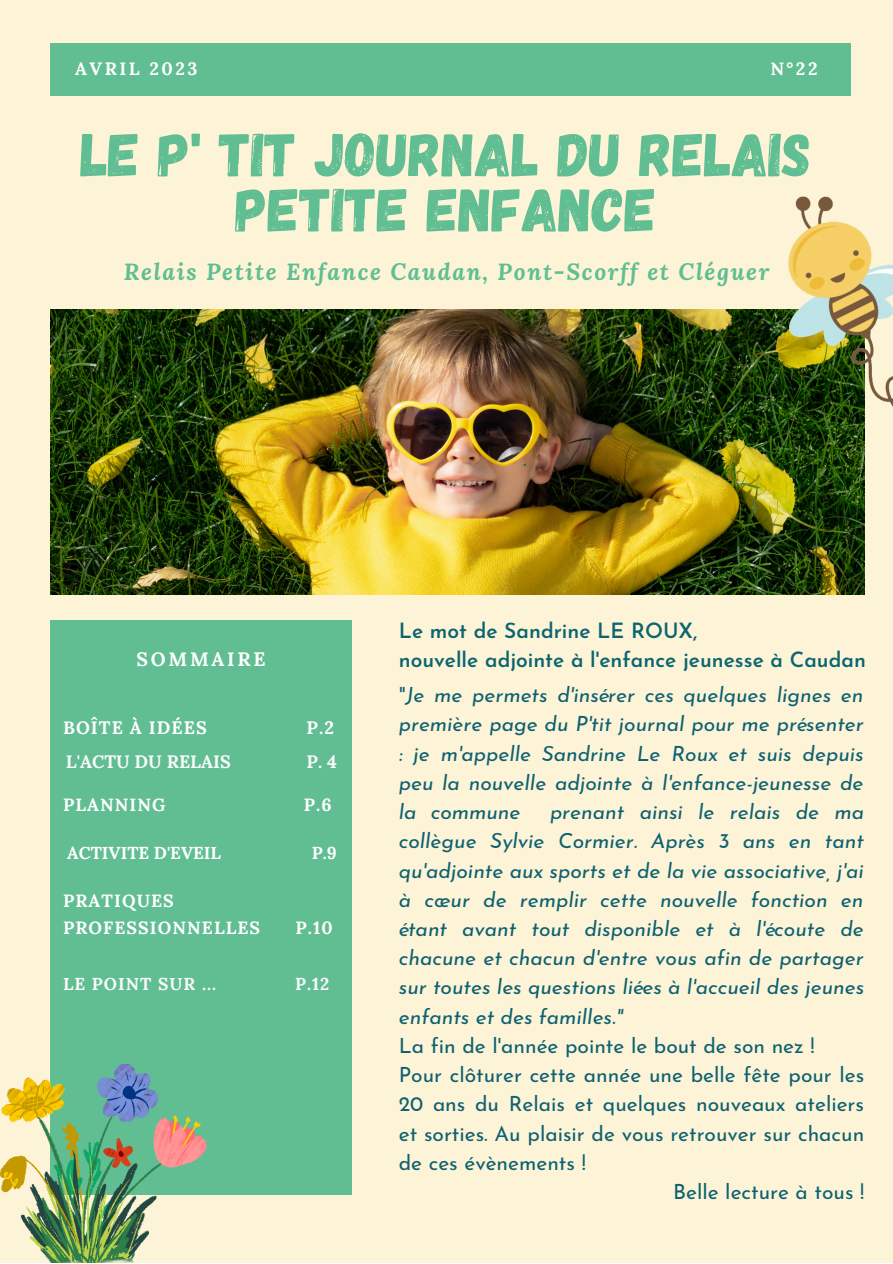
<style>
.page{position:relative;width:893px;height:1264px;background:#fff}
.page>*{position:absolute;margin:0;border:0;box-sizing:border-box;transform-origin:0 0}
.t1{font:61.05px/55.1px "Gagalin";color:#60be92;text-align:center}
.t2{font:italic 700 23.1px "Lora";letter-spacing:.07em;color:#60be92}
.t3{font:italic 21px/29.2px "Josefin Sans";color:#0e6171;text-align:justify}
.t4{font:21px "Josefin Sans";color:#0e6171}
.t5{font:600 21px/29.2px "Josefin Sans";color:#0b6570}
.t6{font:700 19.35px "Lora";letter-spacing:.14em;color:#fff}
.t7{font:700 18px "Lora";color:#fafafa}
.t8{font:700 18px "Lora";letter-spacing:.06em;color:#fff}
.t9{font:700 17.85px "Lora";letter-spacing:.14em;color:#fff}
.t10{font:700 17.7px/27.8px "Lora";letter-spacing:.06em;color:#fff}
.t11{font:600 17.7px "Josefin Sans";color:#0e6171}
.t12{font:700 17.25px "Lora";color:#fff}
.t13{font:700 17.25px "Lora";letter-spacing:.06em;color:#fafafa}
.s1{font-style:normal}
</style>
<div class="page">
<div style="left:0;top:0;width:892px;height:1262px;background:#fdf4d7"></div>
<div style="left:50px;top:44px;width:801px;height:51px;background:#60be92"></div>
<div style="left:50px;top:619px;width:301px;height:575px;background:#60be92"></div>
<img style="left:50px;top:309px;width:814px;height:285px">
<img style="left:788px;top:196px;width:104px;height:226px">
<img style="left:0;top:1064px;width:207px;height:198px">
<p class="t9" style="left:75px;top:57px;width:124px">AVRIL 2023</p>
<p class="t9" style="left:770px;top:57px;width:49px">N°22</p>
<h1 class="t1" style="left:81px;top:124px;width:731px">LE P' TIT JOURNAL DU RELAIS<br>PETITE ENFANCE</h1>
<p class="t2" style="left:124px;top:256px;width:647px">Relais Petite Enfance Caudan, Pont-Scorff et Cléguer</p>
<p class="t6" style="left:136px;top:646px;width:130px">SOMMAIRE</p>
<p class="t8" style="left:63px;top:715px;width:145px">BOÎTE À IDÉES</p>
<p class="t8" style="left:306px;top:715px;width:29px">P.2</p>
<p class="t7" style="left:66px;top:749px;width:166px">L'ACTU DU RELAIS</p>
<p class="t7" style="left:306px;top:749px;width:32px">P. 4</p>
<p class="t10" style="left:63px;top:791px;width:104px">PLANNING</p>
<p class="t10" style="left:304px;top:791px;width:29px">P.6</p>
<p class="t12" style="left:67px;top:841px;width:155px">ACTIVITE D'EVEIL</p>
<p class="t12" style="left:312px;top:841px;width:26px">P.9</p>
<p class="t10" style="left:63px;top:886px;width:199px">PRATIQUES<br>PROFESSIONNELLES</p>
<p class="t10" style="left:295px;top:913px;width:39px">P.10</p>
<p class="t13" style="left:63px;top:972px;width:154px">LE POINT SUR ...</p>
<p class="t13" style="left:295px;top:972px;width:36px">P.12</p>
<p class="t11" style="left:523px;top:453px;width:4px">.</p>
<p class="t5" style="left:399px;top:617px;width:468px">Le mot de Sandrine LE ROUX,<br>nouvelle adjointe à l'enfance jeunesse à Caudan</p>
<p class="t3" style="left:399px;top:682px;width:466px"><span class="s1">"</span>Je me permets d'insérer ces quelques lignes en première page du P'tit journal pour me présenter : je m'appelle Sandrine Le Roux et suis depuis peu la nouvelle adjointe à l'enfance-jeunesse de la commune</p>
<p class="t3" style="left:399px;top:799px;width:467px;text-indent:151px">prenant ainsi le relais de ma collègue Sylvie Cormier. Après 3 ans en tant qu'adjointe aux sports et de la vie associative, j'ai à cœur de remplir cette nouvelle fonction en étant avant tout disponible et à l'écoute de chacune et chacun d'entre vous afin de partager sur toutes les questions liées à l'accueil des jeunes enfants et des familles."</p>
<p class="t4" style="left:399px;top:1037px;width:417px">La fin de l'année pointe le bout de son nez !</p>
<p class="t4" style="left:399px;top:1066px;width:467px">Pour clôturer cette année une belle fête pour les</p>
<p class="t4" style="left:399px;top:1095px;width:467px">20 ans du Relais et quelques nouveaux ateliers</p>
<p class="t4" style="left:399px;top:1124px;width:467px">et sorties. Au plaisir de vous retrouver sur chacun</p>
<p class="t4" style="left:399px;top:1154px;width:189px">de ces évènements !</p>
<p class="t4" style="left:673px;top:1183px;width:193px">Belle lecture à tous !</p>
</div>
